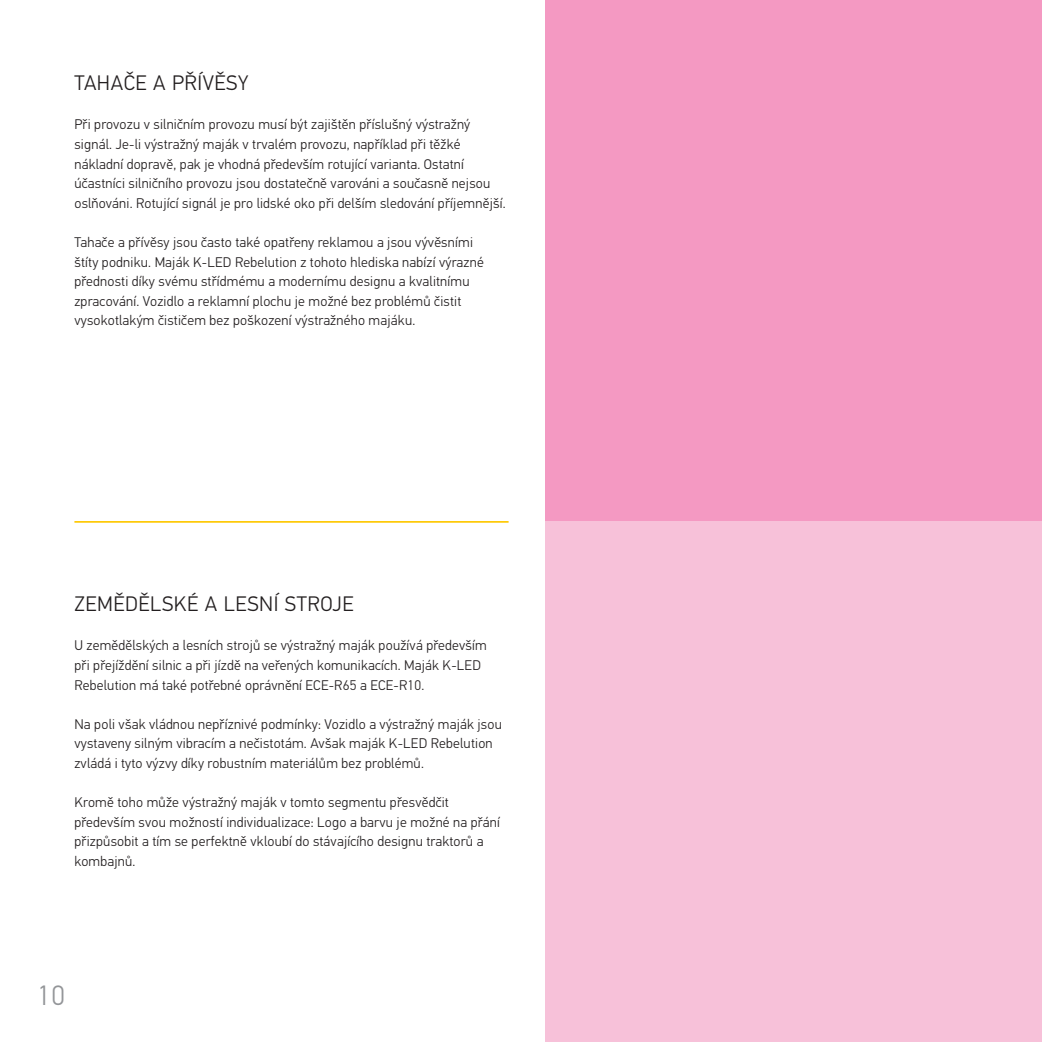
<style>
.page{position:relative;width:1042px;height:1042px;background:#fff}
.page>*{position:absolute;margin:0;border:0;box-sizing:border-box;transform-origin:0 0}
.t1{font:300 28px "Hella DIN Universal";color:#939598}
.t2{font:300 21px "Hella DIN Universal";letter-spacing:.025em;color:#231f20}
.t3{font:300 14px/19.6px "Hella DIN Universal";letter-spacing:.015em;color:#231f20}
</style>
<div class="page">
<div style="left:546px;top:0;width:496px;height:521px;background:#f499c2"></div>
<div style="left:546px;top:521px;width:496px;height:521px;background:#f7c1d9"></div>
<hr style="left:74px;top:521px;width:434px;height:2px;background:#feca0a">
<h2 class="t2" style="left:74px;top:70px;width:175px">TAHAČE A PŘÍVĚSY</h2>
<p class="t3" style="left:74px;top:116px;width:433px">Při provozu v silničním provozu musí být zajištěn příslušný výstražný signál. Je-li výstražný maják v trvalém provozu, například při těžké nákladní dopravě, pak je vhodná především rotující varianta. Ostatní účastníci silničního provozu jsou dostatečně varováni a současně nejsou oslňováni. Rotující signál je pro lidské oko při delším sledování příjemnější.</p>
<p class="t3" style="left:74px;top:233px;width:411px">Tahače a přívěsy jsou často také opatřeny reklamou a jsou vývěsními štíty podniku. Maják K-LED Rebelution z tohoto hlediska nabízí výrazné přednosti díky svému střídmému a modernímu designu a kvalitnímu zpracování. Vozidlo a reklamní plochu je možné bez problémů čistit vysokotlakým čističem bez poškození výstražného majáku.</p>
<h2 class="t2" style="left:74px;top:591px;width:281px">ZEMĚDĚLSKÉ A LESNÍ STROJE</h2>
<p class="t3" style="left:74px;top:637px;width:414px">U zemědělských a lesních strojů se výstražný maják používá především při přejíždění silnic a při jízdě na veřených komunikacích. Maják K-LED<br>Rebelution má také potřebné oprávnění ECE-R65 a ECE-R10.</p>
<p class="t3" style="left:74px;top:715px;width:429px">Na poli však vládnou nepříznivé podmínky: Vozidlo a výstražný maják jsou vystaveny silným vibracím a nečistotám. Avšak maják K-LED Rebelution zvládá i tyto výzvy díky robustním materiálům bez problémů.</p>
<p class="t3" style="left:74px;top:793px;width:427px">Kromě toho může výstražný maják v tomto segmentu přesvědčit především svou možností individualizace: Logo a barvu je možné na přání přizpůsobit a tím se perfektně vkloubí do stávajícího designu traktorů a kombajnů.</p>
<h1 class="t1" style="left:37px;top:978px;width:29px">10</h1>
</div>
